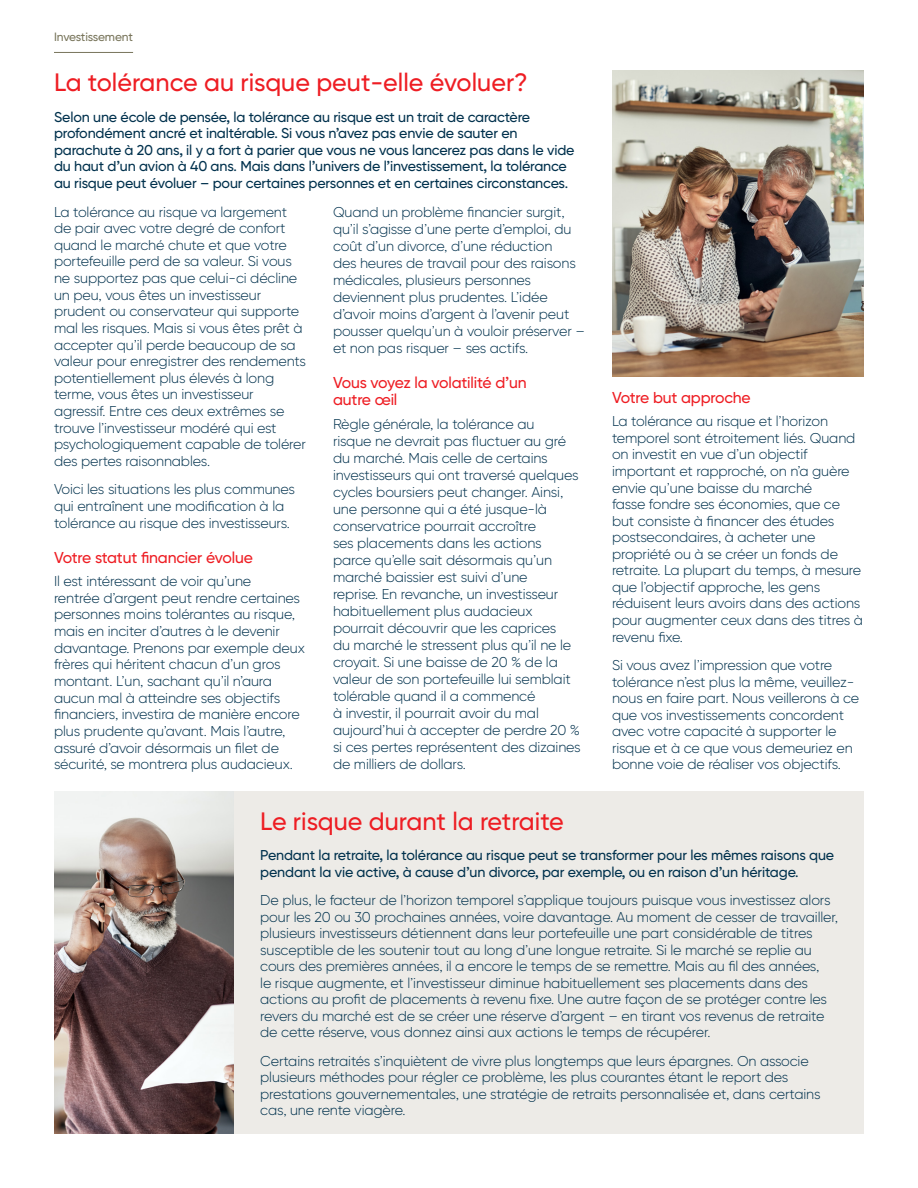
<style>
.page{position:relative;width:918px;height:1188px;background:#fff}
.page>*{position:absolute;margin:0;border:0;box-sizing:border-box;transform-origin:0 0}
.t1{font:500 25.2px "Gilroy BN";color:#ee1d23}
.t2{font:500 15.75px/17px "Gilroy BN";letter-spacing:-.01em;color:#ee1d23}
.t3{font:300 14.25px/16.5px "Gilroy BN";letter-spacing:-.01em;color:#00314d}
.t4{font:500 14.25px/16.6px "Gilroy BN";letter-spacing:-.01em;color:#00314d}
.t5{font:500 12px "Gilroy BN";letter-spacing:-.015em;color:#78755b}
</style>
<div class="page">
<hr style="left:54px;top:52px;width:79px;height:1px;background:#78755b">
<div style="left:233px;top:792px;width:631px;height:342px;background:#edebe7"></div>
<img style="left:612px;top:71px;width:252px;height:306px">
<img style="left:54px;top:792px;width:179px;height:342px">
<p class="t5" style="left:54px;top:30px;width:81px">Investissement</p>
<p class="t1" style="left:54px;top:66px;width:475px">La tolérance au risque peut-elle évoluer?</p>
<p class="t4" style="left:54px;top:108px;width:522px">Selon une école de pensée, la tolérance au risque est un trait de caractère profondément ancré et inaltérable. Si vous n’avez pas envie de sauter en parachute à 20 ans, il y a fort à parier que vous ne vous lancerez pas dans le vide du haut d’un avion à 40 ans. Mais dans l’univers de l’investissement, la tolérance au risque peut évoluer – pour certaines personnes et en certaines circonstances.</p>
<p class="t3" style="left:54px;top:203px;width:254px">La tolérance au risque va largement de pair avec votre degré de confort quand le marché chute et que votre portefeuille perd de sa valeur. Si vous ne supportez pas que celui-ci décline un peu, vous êtes un investisseur prudent ou conservateur qui supporte mal les risques. Mais si vous êtes prêt à accepter qu’il perde beaucoup de sa valeur pour enregistrer des rendements potentiellement plus élevés à long terme, vous êtes un investisseur agressif. Entre ces deux extrêmes se trouve l’investisseur modéré qui est psychologiquement capable de tolérer des pertes raisonnables.</p>
<p class="t3" style="left:54px;top:481px;width:243px">Voici les situations les plus communes qui entraînent une modification à la tolérance au risque des investisseurs.</p>
<p class="t2" style="left:54px;top:549px;width:200px">Votre statut financier évolue</p>
<p class="t3" style="left:54px;top:573px;width:252px">Il est intéressant de voir qu’une<br>rentrée d’argent peut rendre certaines personnes moins tolérantes au risque, mais en inciter d’autres à le devenir davantage. Prenons par exemple deux frères qui héritent chacun d’un gros montant. L’un, sachant qu’il n’aura aucun mal à atteindre ses objectifs financiers, investira de manière encore plus prudente qu’avant. Mais l’autre, assuré d’avoir désormais un filet de sécurité, se montrera plus audacieux.</p>
<p class="t3" style="left:333px;top:203px;width:254px;line-height:17px">Quand un problème financier surgit, qu’il s’agisse d’une perte d’emploi, du coût d’un divorce, d’une réduction<br>des heures de travail pour des raisons médicales, plusieurs personnes deviennent plus prudentes. L’idée d’avoir moins d’argent à l’avenir peut pousser quelqu’un à vouloir préserver – et non pas risquer – ses actifs.</p>
<p class="t2" style="left:333px;top:374px;width:195px">Vous voyez la volatilité d’un autre œil</p>
<p class="t3" style="left:333px;top:415px;width:249px;line-height:17px">Règle générale, la tolérance au<br>risque ne devrait pas fluctuer au gré du marché. Mais celle de certains investisseurs qui ont traversé quelques cycles boursiers peut changer. Ainsi, une personne qui a été jusque-là conservatrice pourrait accroître<br>ses placements dans les actions parce qu’elle sait désormais qu’un marché baissier est suivi d’une<br>reprise. En revanche, un investisseur habituellement plus audacieux pourrait découvrir que les caprices<br>du marché le stressent plus qu’il ne le croyait. Si une baisse de 20 % de la valeur de son portefeuille lui semblait tolérable quand il a commencé<br>à investir, il pourrait avoir du mal aujourd’hui à accepter de perdre 20 % si ces pertes représentent des dizaines de milliers de dollars.</p>
<p class="t2" style="left:612px;top:389px;width:140px">Votre but approche</p>
<p class="t3" style="left:612px;top:413px;width:253px">La tolérance au risque et l’horizon temporel sont étroitement liés. Quand on investit en vue d’un objectif important et rapproché, on n’a guère envie qu’une baisse du marché<br>fasse fondre ses économies, que ce but consiste à financer des études postsecondaires, à acheter une propriété ou à se créer un fonds de retraite. La plupart du temps, à mesure que l’objectif approche, les gens réduisent leurs avoirs dans des actions pour augmenter ceux dans des titres à revenu fixe.</p>
<p class="t3" style="left:612px;top:657px;width:249px">Si vous avez l’impression que votre tolérance n’est plus la même, veuillez&shy;nous en faire part. Nous veillerons à ce que vos investissements concordent avec votre capacité à supporter le risque et à ce que vous demeuriez en bonne voie de réaliser vos objectifs.</p>
<p class="t1" style="left:260px;top:806px;width:305px">Le risque durant la retraite</p>
<p class="t4" style="left:260px;top:847px;width:575px">Pendant la retraite, la tolérance au risque peut se transformer pour les mêmes raisons que pendant la vie active, à cause d’un divorce, par exemple, ou en raison d’un héritage.</p>
<p class="t3" style="left:260px;top:892px;width:579px">De plus, le facteur de l’horizon temporel s’applique toujours puisque vous investissez alors pour les 20 ou 30 prochaines années, voire davantage. Au moment de cesser de travailler, plusieurs investisseurs détiennent dans leur portefeuille une part considérable de titres susceptible de les soutenir tout au long d’une longue retraite. Si le marché se replie au cours des premières années, il a encore le temps de se remettre. Mais au fil des années,<br>le risque augmente, et l’investisseur diminue habituellement ses placements dans des actions au profit de placements à revenu fixe. Une autre façon de se protéger contre les revers du marché est de se créer une réserve d’argent – en tirant vos revenus de retraite de cette réserve, vous donnez ainsi aux actions le temps de récupérer.</p>
<p class="t3" style="left:260px;top:1052px;width:562px">Certains retraités s’inquiètent de vivre plus longtemps que leurs épargnes. On associe plusieurs méthodes pour régler ce problème, les plus courantes étant le report des prestations gouvernementales, une stratégie de retraits personnalisée et, dans certains cas, une rente viagère.</p>
</div>
